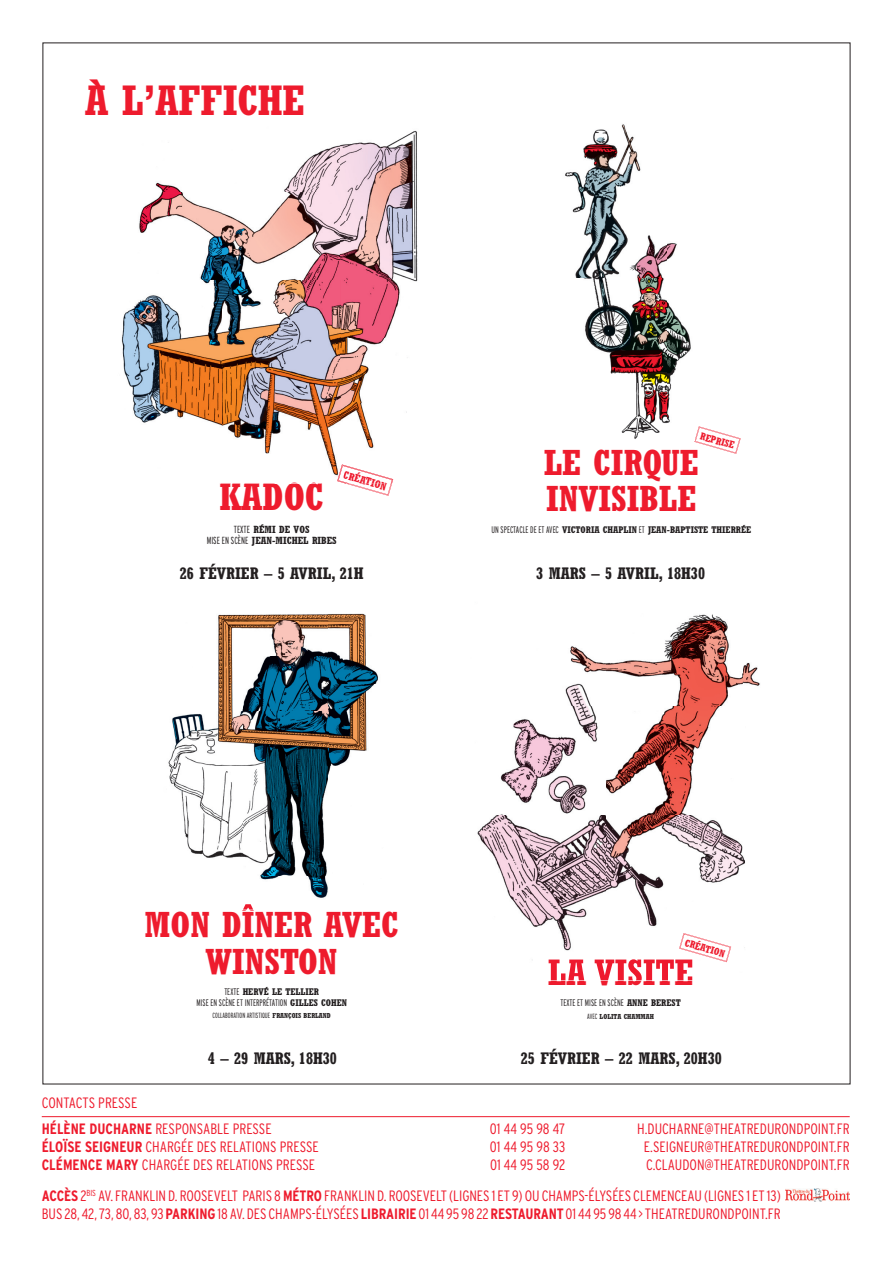
<style>
.page{position:relative;width:893px;height:1263px;background:#fff}
.page>*{position:absolute;margin:0;border:0;box-sizing:border-box;transform-origin:0 0}
.t1{font:42px "Rockwell Titrage";letter-spacing:-.005em;color:#ee1b2d}
.t2{font:700 condensed 38.55px "Rockwell";color:#ee1b2d}
.t3{font:700 condensed 35.7px/36.6px "Rockwell";color:#ee1b2d}
.Dates_spectacles_dos{font:700 condensed 16.5px "Rockwell";color:#231f20}
.t4{font:300 condensed 15px/26.5px "Interstate";color:#ee1b2d}
.t5{font:700 condensed 10.95px "Rockwell";color:#ee1b2d}
.t6{font:10.2px/11.1px "Rockwell Titrage";color:#231f20;text-align:center}
.t7{font:700 condensed 10.2px "Rockwell";color:#ee1b2d}
.t8{font:300 extra-condensed 9.6px/10.4px "Interstate";color:#231f20;text-align:center}
.t9{font:9.6px "Rockwell Titrage";color:#231f20}
.t10{font:300 extra-condensed 7.5px "Interstate";color:#231f20}
.t11{font:7.2px "Rockwell Titrage";color:#231f20}
.s1{font-family:"Interstate";font-weight:300;font-stretch:extra-condensed}
.s2{font-family:"Rockwell Titrage";font-weight:400;font-stretch:normal}
.s3{font-family:"Rockwell Titrage";font-weight:400;font-stretch:normal;font-size:7.2px}
.s4{font-family:"Interstate";font-weight:300;font-stretch:extra-condensed;font-size:7.5px}
.s5{font-weight:700}
</style>
<div class="page">
<hr style="left:42px;top:1116px;width:808px;height:1px;background:#ee1b2d">
<img style="left:785px;top:1188px;width:65px;height:13px">
<svg style="left:694px;top:426px;width:47px;height:28px"></svg>
<img style="left:565px;top:124px;width:126px;height:315px">
<svg style="left:344px;top:483px;width:48px;height:13px"></svg>
<img style="left:121px;top:130px;width:297px;height:353px">
<img style="left:220px;top:483px;width:102px;height:1px">
<img style="left:337px;top:464px;width:56px;height:19px">
<img style="left:168px;top:613px;width:210px;height:285px">
<svg style="left:243px;top:904px;width:10px;height:5px"></svg>
<img style="left:477px;top:614px;width:283px;height:366px">
<img style="left:549px;top:959px;width:143px;height:21px">
<svg style="left:679px;top:933px;width:52px;height:29px"></svg>
<h1 class="t1" style="left:85px;top:75px;width:221px">À L’AFFICHE</h1>
<p class="t5" style="left:345px;top:468px;width:46px;rotate:16deg">CRÉATION</p>
<p class="t2" style="left:220px;top:474px;width:106px">KADOC</p>
<p class="t6" style="left:207px;top:524px;width:132px"><span class="s1">TEXTE</span> RÉMI DE VOS<br><span class="s1">MISE EN SCÈNE</span> JEAN-MICHEL RIBES</p>
<p class="Dates_spectacles_dos" style="left:180px;top:563px;width:185px">26 FÉVRIER – 5 AVRIL, 21H</p>
<p class="t7" style="left:702px;top:430px;width:37px;rotate:16deg">REPRISE</p>
<p class="t3" style="left:544px;top:443px;width:157px">LE CIRQUE<br>INVISIBLE</p>
<p class="t9" style="left:491px;top:524px;width:261px"><span class="s1">UN SPECTACLE DE ET AVEC</span> VICTORIA CHAPLIN <span class="s1">ET</span> JEAN-BAPTISTE THIERRÉE</p>
<p class="Dates_spectacles_dos" style="left:536px;top:563px;width:170px">3 MARS – 5 AVRIL, 18H30</p>
<p class="t3" style="left:145px;top:906px;width:256px;text-align:center">MON DÎNER AVEC<br>WINSTON</p>
<p class="t8" style="left:196px;top:987px;width:152px">TEXTE <span class="s2">HERVÉ LE TELLIER<br></span>MISE EN SCÈNE ET INTERPRÉTATION <span class="s2">GILLES COHEN</span></p>
<p class="t10" style="left:213px;top:1011px;width:120px">COLLABORATION ARTISTIQUE <span class="s3">FRANÇOIS BERLAND</span></p>
<p class="t7" style="left:687px;top:936px;width:43px;rotate:16deg">CRÉATION</p>
<p class="t3" style="left:548px;top:953px;width:147px">LA VISITE</p>
<p class="t8" style="left:560px;top:997px;width:122px">TEXTE ET MISE EN SCÈNE <span class="s2">ANNE BEREST</span></p>
<p class="t11" style="left:587px;top:1012px;width:68px"><span class="s4">AVEC</span> LOLITA CHAMMAH</p>
<p class="Dates_spectacles_dos" style="left:208px;top:1049px;width:131px">4 – 29 MARS, 18H30</p>
<p class="Dates_spectacles_dos" style="left:521px;top:1049px;width:203px">25 FÉVRIER – 22 MARS, 20H30</p>
<p class="t4" style="left:42px;top:1089px;width:231px">CONTACTS PRESSE<br><span class="s5">HÉLÈNE DUCHARNE</span> RESPONSABLE PRESSE</p>
<p class="t4" style="left:490px;top:1115px;width:77px">01 44 95 98 47</p>
<p class="t4" style="left:637px;top:1115px;width:214px">H.DUCHARNE@THEATREDURONDPOINT.FR</p>
<p class="t4" style="left:42px;top:1133px;width:279px"><span class="s5">ÉLOÏSE SEIGNEUR</span> CHARGÉE DES RELATIONS PRESSE</p>
<p class="t4" style="left:490px;top:1133px;width:77px">01 44 95 98 33</p>
<p class="t4" style="left:644px;top:1133px;width:207px">E.SEIGNEUR@THEATREDURONDPOINT.FR</p>
<p class="t4" style="left:42px;top:1151px;width:275px"><span class="s5">CLÉMENCE MARY</span> CHARGÉE DES RELATIONS PRESSE</p>
<p class="t4" style="left:490px;top:1151px;width:77px">01 44 95 58 92</p>
<p class="t4" style="left:42px;top:1149px;width:809px;line-height:30.8px;text-indent:604px">C.CLAUDON@THEATREDURONDPOINT.FR<br><span class="s5">ACCÈS</span> 2<sup>BIS</sup> AV. FRANKLIN D. ROOSEVELT PARIS 8 <span class="s5">MÉTRO</span> FRANKLIN D. ROOSEVELT (LIGNES 1 ET 9) OU CHAMPS-ÉLYSÉES CLEMENCEAU (LIGNES 1 ET 13)</p>
<p class="t4" style="left:42px;top:1200px;width:740px">BUS 28, 42, 73, 80, 83, 93 <span class="s5">PARKING</span> 18 AV. DES CHAMPS-ÉLYSÉES <span class="s5">LIBRAIRIE</span> 01 44 95 98 22 <span class="s5">RESTAURANT</span> 01 44 95 98 44 &gt; THEATREDURONDPOINT.FR</p>
</div>
